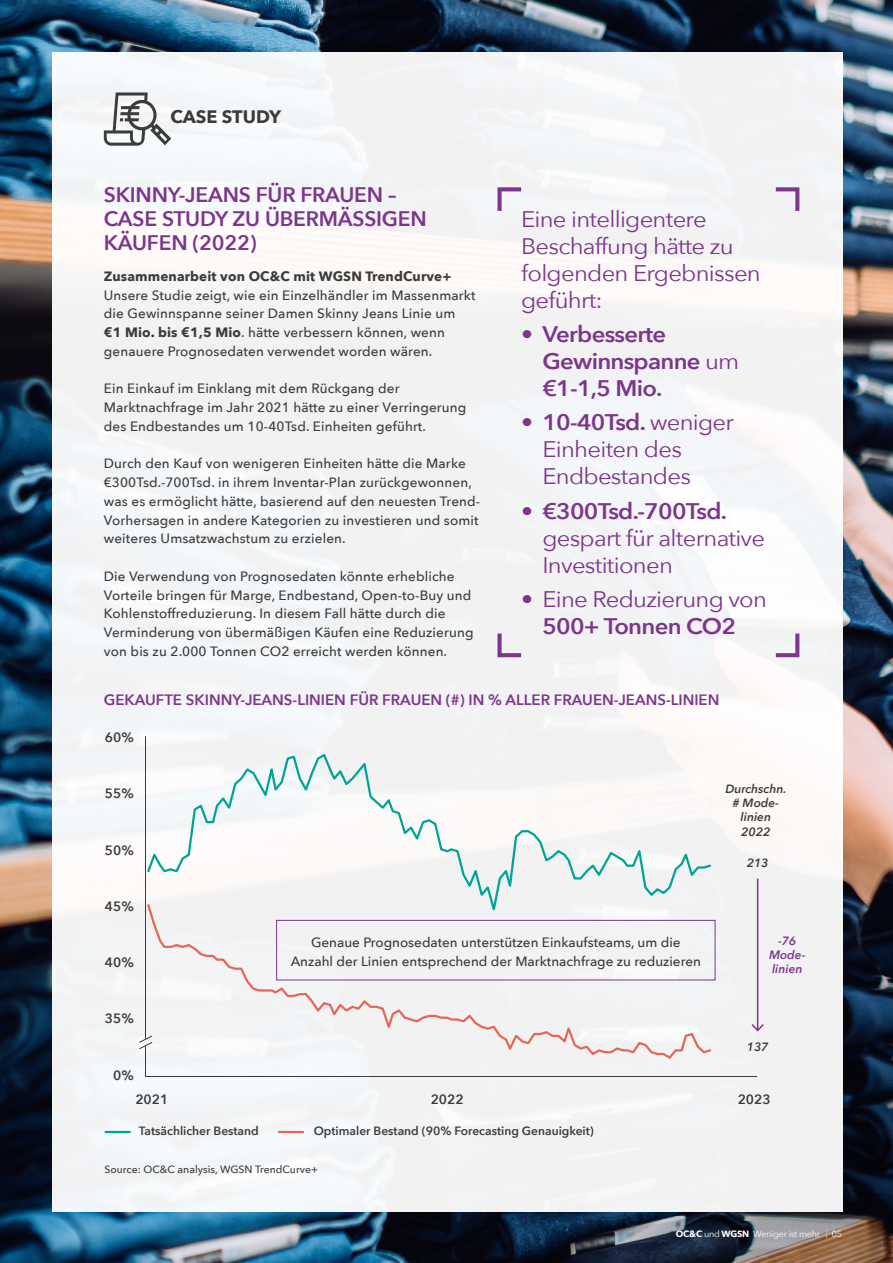
<style>
.page{position:relative;width:893px;height:1263px;background:#fff}
.page>*{position:absolute;margin:0;border:0;box-sizing:border-box;transform-origin:0 0}
.t1{font:22.5px/27px "Avenir Next";letter-spacing:-.03em;color:#7c368b;scale:1.06 1}
.t2{font:600 22.5px/27px "Avenir Next";letter-spacing:-.03em;color:#7c368b;scale:1.06 1}
.t3{font:600 21px/24px "Avenir Next";letter-spacing:-.01em;color:#7c368b}
.t4{font:700 18px "Avenir Next";color:#3c3c3b}
.t5{font:600 15px "Avenir Next";color:#7c368b}
.t6{font:500 13.5px/18.8px "Avenir Next";letter-spacing:.01em;color:#3c3c3b}
.t7{font:700 13.5px "Avenir Next";letter-spacing:.01em;color:#3c3c3b}
.t8{font:600 13.5px "Avenir Next";color:#3c3c3b}
.t9{font:600 12px "Avenir Next";color:#3c3c3b}
.t10{font:italic 600 12px/14.4px "Avenir Next";color:#3c3c3b;text-align:center}
.t11{font:italic 600 12px/14.4px "Avenir Next";color:#7c368b;text-align:center}
.t12{font:500 10.5px "Avenir Next";color:#3c3c3b}
.t13{font:9px "Avenir Next";letter-spacing:-.025em;color:#fff}
.s1{font-weight:700}
.s2{font-weight:400}
.s3{font-weight:600}
</style>
<div class="page">
<img style="left:0;top:0;width:893px;height:1263px">
<svg style="left:521px;top:955px;width:372px;height:308px;background:#2c313d"></svg>
<div style="left:52px;top:52px;width:791px;height:1160px;background:#f2f4f5"></div>
<svg style="left:104px;top:92px;width:67px;height:54px"></svg>
<svg style="left:139px;top:1039px;width:7px;height:10px"></svg>
<hr style="left:145px;top:1046px;width:1px;height:30px;background:#3c3c3b">
<hr style="left:145px;top:1076px;width:612px;height:1px;background:#3c3c3b">
<svg style="left:146px;top:919px;width:567px;height:140px"></svg>
<svg style="left:146px;top:754px;width:567px;height:165px"></svg>
<hr style="left:757px;top:879px;width:1px;height:151px;background:#7c368b">
<svg style="left:751px;top:1022px;width:13px;height:10px"></svg>
<div style="left:276px;top:920px;width:439px;height:60px;border:1px solid #7c368b"></div>
<hr style="left:106px;top:1131px;width:24px;height:2px;background:#00a494">
<hr style="left:279px;top:1131px;width:24px;height:2px;background:#e46758">
<svg style="left:497px;top:187px;width:24px;height:24px"></svg>
<svg style="left:776px;top:187px;width:23px;height:24px"></svg>
<svg style="left:497px;top:634px;width:24px;height:23px"></svg>
<svg style="left:776px;top:634px;width:23px;height:23px"></svg>
<hr style="left:145px;top:736px;width:1px;height:303px;background:#3c3c3b">
<h3 class="t4" style="left:170px;top:101px;width:112px">CASE STUDY</h3>
<h2 class="t3" style="left:104px;top:182px;width:325px">SKINNY-JEANS FÜR FRAUEN –<br>CASE STUDY ZU ÜBERMÄSSIGEN<br>KÄUFEN (2022)</h2>
<p class="t7" style="left:104px;top:264px;width:349px">Zusammenarbeit von OC&amp;C mit WGSN TrendCurve+</p>
<p class="t6" style="left:104px;top:285px;width:373px">Unsere Studie zeigt, wie ein Einzelhändler im Massenmarkt die Gewinnspanne seiner Damen Skinny Jeans Linie um <span class="s1">€1 Mio. bis €1,5 Mio</span>. hätte verbessern können, wenn genauere Prognosedaten verwendet worden wären.</p>
<p class="t6" style="left:104px;top:379px;width:364px">Ein Einkauf im Einklang mit dem Rückgang der<br>Marktnachfrage im Jahr 2021 hätte zu einer Verringerung des Endbestandes um 10-40Tsd. Einheiten geführt.</p>
<p class="t6" style="left:104px;top:454px;width:378px">Durch den Kauf von wenigeren Einheiten hätte die Marke €300Tsd.-700Tsd. in ihrem Inventar-Plan zurückgewonnen, was es ermöglicht hätte, basierend auf den neuesten Trend-Vorhersagen in andere Kategorien zu investieren und somit weiteres Umsatzwachstum zu erzielen.</p>
<p class="t6" style="left:104px;top:566px;width:371px">Die Verwendung von Prognosedaten könnte erhebliche Vorteile bringen für Marge, Endbestand, Open-to-Buy und Kohlenstoffreduzierung. In diesem Fall hätte durch die Verminderung von übermäßigen Käufen eine Reduzierung von bis zu 2.000 Tonnen CO2 erreicht werden können.</p>
<h1 class="t1" style="left:521px;top:205px;width:228px">Eine intelligentere<br>Beschaffung hätte zu folgenden Ergebnissen geführt:</h1>
<h1 class="t2" style="left:542px;top:320px;width:187px;text-indent:-21px">• Verbesserte<br>Gewinnspanne <span class="s2">um </span>€1-1,5 Mio.</h1>
<h1 class="t1" style="left:542px;top:408px;width:182px;text-indent:-21px"><span class="s3">• 10-40Tsd.</span> weniger<br>Einheiten des<br>Endbestandes</h1>
<h1 class="t2" style="left:521px;top:497px;width:196px">• €300Tsd.-700Tsd.</h1>
<h1 class="t1" style="left:542px;top:523px;width:212px">gespart für alternative<br>Investitionen</h1>
<h1 class="t1" style="left:521px;top:585px;width:233px">• Eine Reduzierung von</h1>
<h1 class="t2" style="left:542px;top:612px;width:184px">500+ Tonnen CO2</h1>
<p class="t5" style="left:104px;top:687px;width:617px">GEKAUFTE SKINNY-JEANS-LINIEN FÜR FRAUEN (#) IN % ALLER FRAUEN-JEANS-LINIEN</p>
<p class="t8" style="left:105px;top:726px;width:31px">60%</p>
<p class="t8" style="left:105px;top:782px;width:31px">55%</p>
<p class="t8" style="left:105px;top:838px;width:31px">50%</p>
<p class="t8" style="left:105px;top:894px;width:31px">45%</p>
<p class="t8" style="left:105px;top:951px;width:31px">40%</p>
<p class="t8" style="left:105px;top:1007px;width:31px">35%</p>
<p class="t8" style="left:113px;top:1063px;width:22px">0%</p>
<p class="t10" style="left:725px;top:781px;width:63px">Durchschn. # Mode&shy;linien<br>2022</p>
<p class="t10" style="left:747px;top:855px;width:23px">213</p>
<p class="t6" style="left:291px;top:932px;width:412px;text-align:center">Genaue Prognosedaten unterstützen Einkaufsteams, um die<br>Anzahl der Linien entsprechend der Marktnachfrage zu reduzieren</p>
<p class="t11" style="left:769px;top:933px;width:38px">-76<br>Mode&shy;linien</p>
<p class="t10" style="left:747px;top:1039px;width:23px">137</p>
<p class="t8" style="left:431px;top:1087px;width:34px">2022</p>
<p class="t8" style="left:738px;top:1087px;width:34px">2023</p>
<p class="t8" style="left:135px;top:1087px;width:34px">2021</p>
<p class="t9" style="left:139px;top:1121px;width:121px">Tatsächlicher Bestand</p>
<p class="t9" style="left:314px;top:1121px;width:282px">Optimaler Bestand (90% Forecasting Genauigkeit)</p>
<p class="t12" style="left:104px;top:1160px;width:215px">Source: OC&amp;C analysis, WGSN TrendCurve+</p>
<p class="t13" style="left:676px;top:1227px;width:168px"><span class="s1">OC&amp;C</span> und <span class="s1">WGSN</span> Weniger ist mehr <sup>|</sup> 05</p>
</div>
